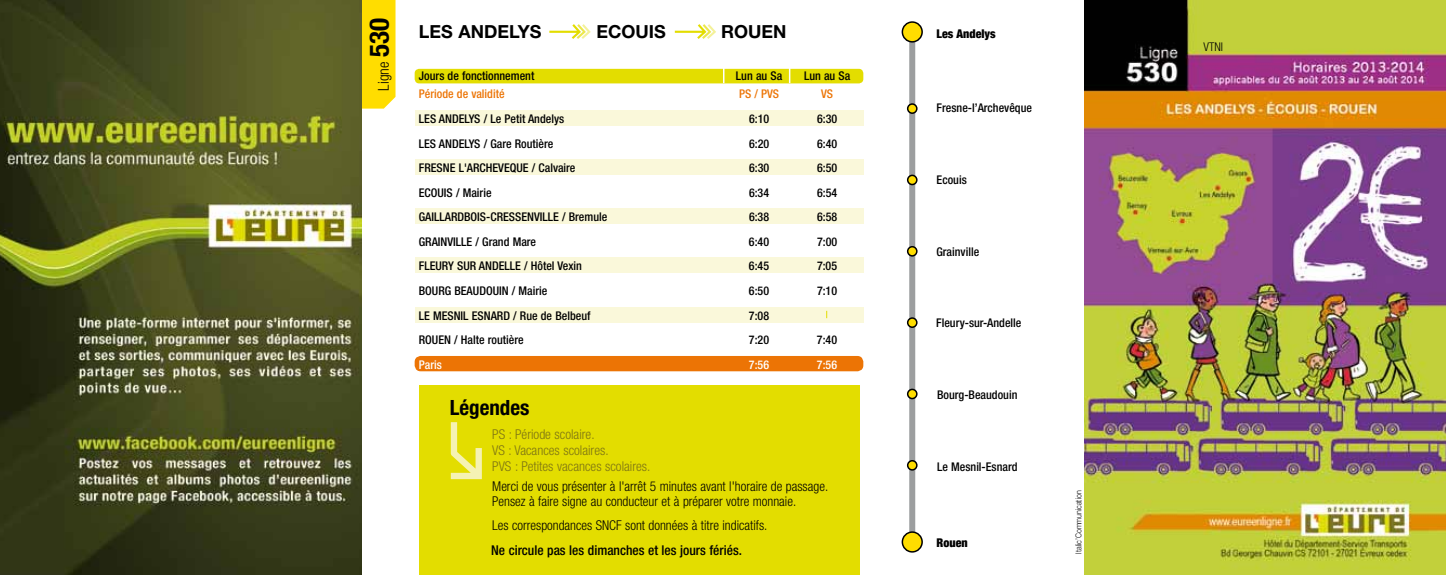
<style>
.page{position:relative;width:1446px;height:575px;background:#fff}
.page>*{position:absolute;margin:0;border:0;box-sizing:border-box;transform-origin:0 0}
.t1{font:700 condensed 21px "Helvetica Neue";color:#000}
.t2{font:700 18px "Helvetica Neue";color:#000}
.t3{font:300 condensed 15px "Helvetica Neue";color:#000}
.t4{font:300 condensed 13.5px/15px "Helvetica Neue";color:#000}
.t5{font:300 condensed 13.5px/16.2px "Helvetica Neue";color:#7d7414}
.t6{font:500 condensed 13.5px "Helvetica Neue";color:#000}
.t7{font:500 condensed 12px "Helvetica Neue";color:#000}
.t8{font:500 condensed 12px "Helvetica Neue";color:#ec7405}
.t9{font:900 condensed 12px "Helvetica Neue";color:#000}
.t10{font:500 condensed 12px "Helvetica Neue";color:#fff}
.t11{font:300 condensed 12px "Helvetica Neue";color:#000}
.t12{font:300 8.25px "Helvetica Neue";color:#000;scale:.85 1}
.s1{font-weight:700;font-size:27px}
</style>
<div class="page">
<div style="left:415px;top:355px;width:448px;height:16px;background:#ec7405;border-radius:6px"></div>
<div style="left:361px;top:0;width:34px;height:108px;background:#fd0"></div>
<div style="left:415px;top:69px;width:448px;height:14px;background:#e3dd00;border-radius:4px"></div>
<div style="left:415px;top:110px;width:448px;height:15px;background:#faf8da"></div>
<div style="left:415px;top:159px;width:448px;height:15px;background:#faf8da"></div>
<div style="left:415px;top:208px;width:448px;height:16px;background:#faf8da"></div>
<div style="left:415px;top:257px;width:448px;height:16px;background:#faf8da"></div>
<div style="left:415px;top:306px;width:448px;height:16px;background:#faf8da"></div>
<svg style="left:789px;top:69px;width:1px;height:14px"></svg>
<svg style="left:723px;top:69px;width:1px;height:14px"></svg>
<div style="left:419px;top:385px;width:440px;height:189px;background:#e3dd00"></div>
<div style="left:909px;top:23px;width:6px;height:528px;background:#9c9e9f"></div>
<div style="left:902px;top:22px;width:20px;height:20px;background:#fd0;border-radius:50%"></div>
<div style="left:901px;top:21px;width:22px;height:22px;border:2px solid #000;border-radius:50%"></div>
<div style="left:902px;top:531px;width:20px;height:20px;background:#fd0;border-radius:50%"></div>
<div style="left:901px;top:530px;width:22px;height:22px;border:2px solid #000;border-radius:50%"></div>
<div style="left:907px;top:389px;width:10px;height:9px;background:#fd0;border-radius:50%"></div>
<div style="left:907px;top:388px;width:10px;height:11px;border:2px solid #000;border-radius:50%"></div>
<div style="left:907px;top:460px;width:10px;height:9px;background:#fd0;border-radius:50%"></div>
<div style="left:907px;top:459px;width:10px;height:11px;border:2px solid #000;border-radius:50%"></div>
<div style="left:907px;top:318px;width:10px;height:9px;background:#fd0;border-radius:50%"></div>
<div style="left:907px;top:317px;width:10px;height:10px;border:2px solid #000;border-radius:50%"></div>
<div style="left:907px;top:104px;width:10px;height:9px;background:#fd0;border-radius:50%"></div>
<div style="left:907px;top:103px;width:10px;height:11px;border:2px solid #000;border-radius:50%"></div>
<div style="left:907px;top:175px;width:10px;height:9px;background:#fd0;border-radius:50%"></div>
<div style="left:907px;top:174px;width:10px;height:11px;border:2px solid #000;border-radius:50%"></div>
<div style="left:907px;top:246px;width:10px;height:9px;background:#fd0;border-radius:50%"></div>
<div style="left:907px;top:246px;width:10px;height:10px;border:2px solid #000;border-radius:50%"></div>
<svg style="left:549px;top:24px;width:42px;height:15px"></svg>
<svg style="left:675px;top:24px;width:41px;height:15px"></svg>
<svg style="left:451px;top:422px;width:31px;height:56px"></svg>
<img style="left:1084px;top:0;width:362px;height:574px">
<img style="left:0;top:0;width:361px;height:574px">
<p class="t3" style="left:375px;top:90px;width:74px;rotate:-90deg">Ligne <span class="s1">530</span></p>
<h2 class="t2" style="left:419px;top:20px;width:124px">LES ANDELYS</h2>
<h2 class="t2" style="left:596px;top:20px;width:71px">ECOUIS</h2>
<h2 class="t2" style="left:721px;top:20px;width:67px">ROUEN</h2>
<p class="t7" style="left:419px;top:69px;width:117px">Jours de fonctionnement</p>
<p class="t7" style="left:736px;top:69px;width:48px">Lun au Sa</p>
<p class="t7" style="left:804px;top:69px;width:48px">Lun au Sa</p>
<p class="t8" style="left:419px;top:87px;width:87px">Période de validité</p>
<p class="t8" style="left:739px;top:87px;width:42px">PS / PVS</p>
<p class="t8" style="left:821px;top:87px;width:13px">VS</p>
<p class="t7" style="left:419px;top:111px;width:147px">LES ANDELYS / Le Petit Andelys</p>
<p class="t7" style="left:749px;top:111px;width:22px">6:10</p>
<p class="t7" style="left:817px;top:111px;width:22px">6:30</p>
<p class="t7" style="left:419px;top:136px;width:136px">LES ANDELYS / Gare Routière</p>
<p class="t7" style="left:749px;top:136px;width:22px">6:20</p>
<p class="t7" style="left:817px;top:136px;width:22px">6:40</p>
<p class="t7" style="left:419px;top:160px;width:158px">FRESNE L'ARCHEVEQUE / Calvaire</p>
<p class="t7" style="left:749px;top:160px;width:22px">6:30</p>
<p class="t7" style="left:817px;top:160px;width:22px">6:50</p>
<p class="t7" style="left:419px;top:185px;width:74px">ECOUIS / Mairie</p>
<p class="t7" style="left:749px;top:185px;width:22px">6:34</p>
<p class="t7" style="left:817px;top:185px;width:22px">6:54</p>
<p class="t7" style="left:419px;top:210px;width:190px">GAILLARDBOIS-CRESSENVILLE / Bremule</p>
<p class="t7" style="left:749px;top:210px;width:22px">6:38</p>
<p class="t7" style="left:817px;top:210px;width:22px">6:58</p>
<p class="t7" style="left:419px;top:234px;width:119px">GRAINVILLE / Grand Mare</p>
<p class="t7" style="left:749px;top:234px;width:22px">6:40</p>
<p class="t7" style="left:817px;top:234px;width:22px">7:00</p>
<p class="t7" style="left:419px;top:259px;width:165px">FLEURY SUR ANDELLE / Hôtel Vexin</p>
<p class="t7" style="left:749px;top:259px;width:22px">6:45</p>
<p class="t7" style="left:817px;top:259px;width:22px">7:05</p>
<p class="t7" style="left:419px;top:283px;width:130px">BOURG BEAUDOUIN / Mairie</p>
<p class="t7" style="left:749px;top:283px;width:22px">6:50</p>
<p class="t7" style="left:817px;top:283px;width:22px">7:10</p>
<p class="t7" style="left:419px;top:308px;width:173px">LE MESNIL ESNARD / Rue de Belbeuf</p>
<p class="t7" style="left:749px;top:308px;width:22px">7:08</p>
<p class="t7" style="left:419px;top:332px;width:106px">ROUEN / Halte routière</p>
<p class="t7" style="left:749px;top:332px;width:22px">7:20</p>
<p class="t7" style="left:817px;top:332px;width:22px">7:40</p>
<p class="t10" style="left:419px;top:357px;width:25px">Paris</p>
<p class="t10" style="left:749px;top:357px;width:22px">7:56</p>
<p class="t10" style="left:817px;top:357px;width:22px">7:56</p>
<h1 class="t1" style="left:450px;top:394px;width:81px">Légendes</h1>
<p class="t5" style="left:492px;top:425px;width:160px">PS : Période scolaire.<br>VS : Vacances scolaires.<br>PVS : Petites vacances scolaires.</p>
<p class="t4" style="left:492px;top:478px;width:337px">Merci de vous présenter à l'arrêt 5 minutes avant l'horaire de passage.<br>Pensez à faire signe au conducteur et à préparer votre monnaie.</p>
<p class="t4" style="left:492px;top:517px;width:277px">Les correspondances SNCF sont données à titre indicatifs.</p>
<p class="t6" style="left:491px;top:541px;width:252px">Ne circule pas les dimanches et les jours fériés.</p>
<p class="t9" style="left:936px;top:24px;width:61px">Les Andelys</p>
<p class="t7" style="left:936px;top:100px;width:97px">Fresne-l’Archevêque</p>
<p class="t7" style="left:936px;top:172px;width:32px">Ecouis</p>
<p class="t7" style="left:936px;top:244px;width:44px">Grainville</p>
<p class="t7" style="left:936px;top:315px;width:87px">Fleury-sur-Andelle</p>
<p class="t7" style="left:937px;top:387px;width:82px">Bourg-Beaudouin</p>
<p class="t7" style="left:937px;top:459px;width:82px">Le Mesnil-Esnard</p>
<p class="t9" style="left:936px;top:532px;width:33px">Rouen</p>
<p class="t12" style="left:1073px;top:553px;width:76px;rotate:-90deg">Italic’Communication</p>
<p class="t11" style="left:1203px;top:40px;width:21px">VTNI</p>
</div>
